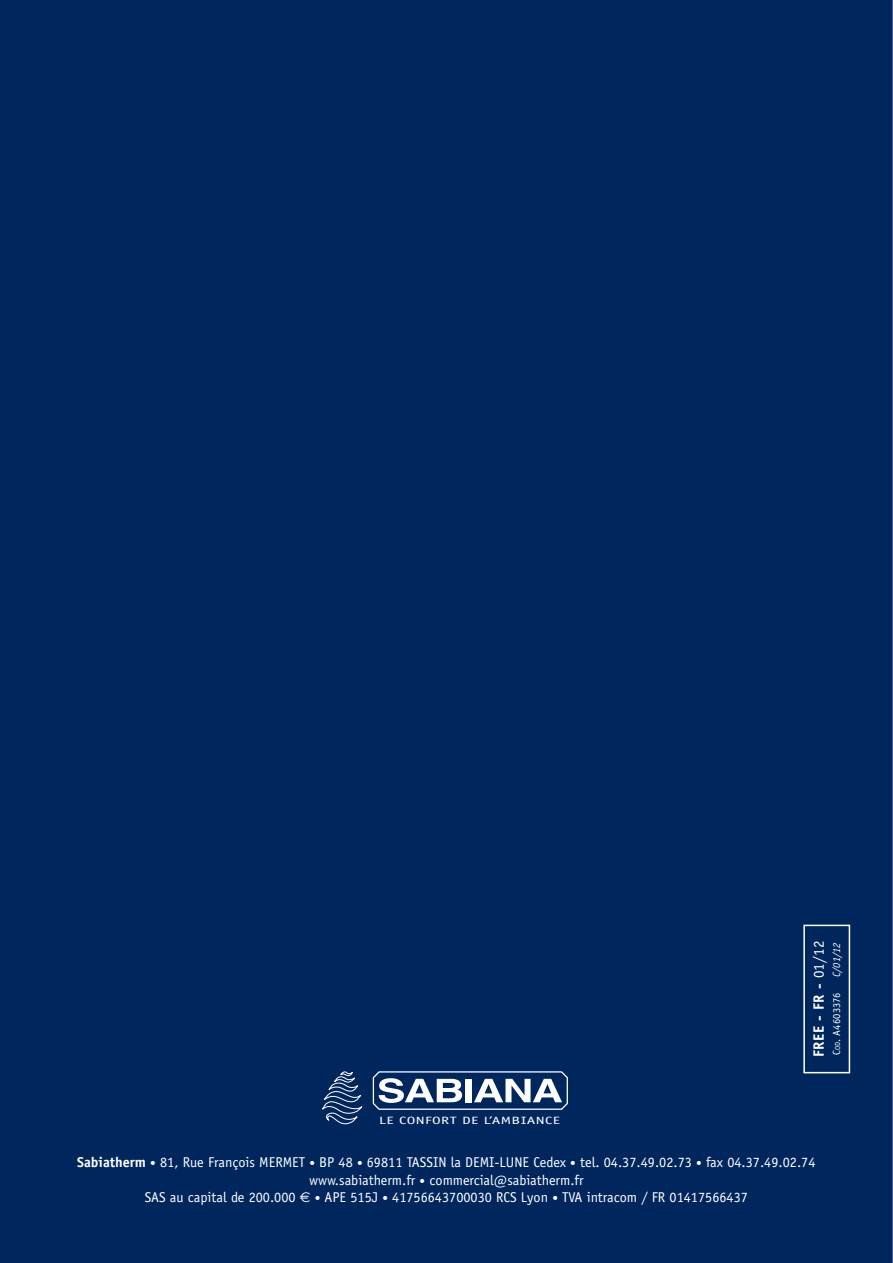
<style>
.page{position:relative;width:893px;height:1263px;background:#00275d}
.page>*{position:absolute;margin:0;border:0;box-sizing:border-box;transform-origin:0 0}
.t1{font:700 15px "Officina Sans";letter-spacing:.035em;color:#fff}
.t2{font:14.25px "Officina Sans";color:#fff}
.t3{font:10.65px "Officina Sans";letter-spacing:.025em;color:#fff;scale:1.47 1}
.t4{font:10.5px "Officina Sans";letter-spacing:.005em;color:#fff}
.t5{font:italic 10.5px "Officina Sans";color:#fff}
.s1{font-weight:400}
.s2{font-size:7.35px}
.s3{font-weight:700}
.s4{font-size:11.25px}
</style>
<div class="page">
<svg style="left:322px;top:1071px;width:41px;height:54px;background:#2b4b78"></svg>
<svg style="left:372px;top:1071px;width:196px;height:40px"></svg>
<div style="left:803px;top:925px;width:47px;height:148px;border:2px solid #fff"></div>
<svg style="left:300px;top:1192px;width:10px;height:10px"></svg>
<p class="t3" style="left:379px;top:1116px;width:125px">LE CONFORT DE L’AMBIANCE</p>
<p class="t1" style="left:813px;top:1057px;width:118px;rotate:-90deg">FREE - FR - <span class="s1">01/12</span></p>
<p class="t5" style="left:832px;top:977px;width:36px;rotate:-90deg">C/01/12</p>
<p class="t4" style="left:832px;top:1055px;width:64px;rotate:-90deg">C<span class="s2">OD</span>. A4603376</p>
<p class="t2" style="left:77px;top:1157px;width:740px"><span class="s3">Sabiatherm</span> <span class="s4">•</span> 81, Rue François MERMET <span class="s4">•</span> BP 48 <span class="s4">•</span> 69811 TASSIN la DEMI-LUNE Cedex <span class="s4">•</span> tel. 04.37.49.02.73 <span class="s4">•</span> fax 04.37.49.02.74</p>
<p class="t2" style="left:309px;top:1174px;width:276px">www.sabiatherm.fr <span class="s4">•</span> commercial@sabiatherm.fr</p>
<p class="t2" style="left:145px;top:1191px;width:152px">SAS au capital de 200.000</p>
<p class="t2" style="left:315px;top:1191px;width:435px"><span class="s4">•</span> APE 515J <span class="s4">•</span> 41756643700030 RCS Lyon <span class="s4">•</span> TVA intracom / FR 01417566437</p>
</div>
